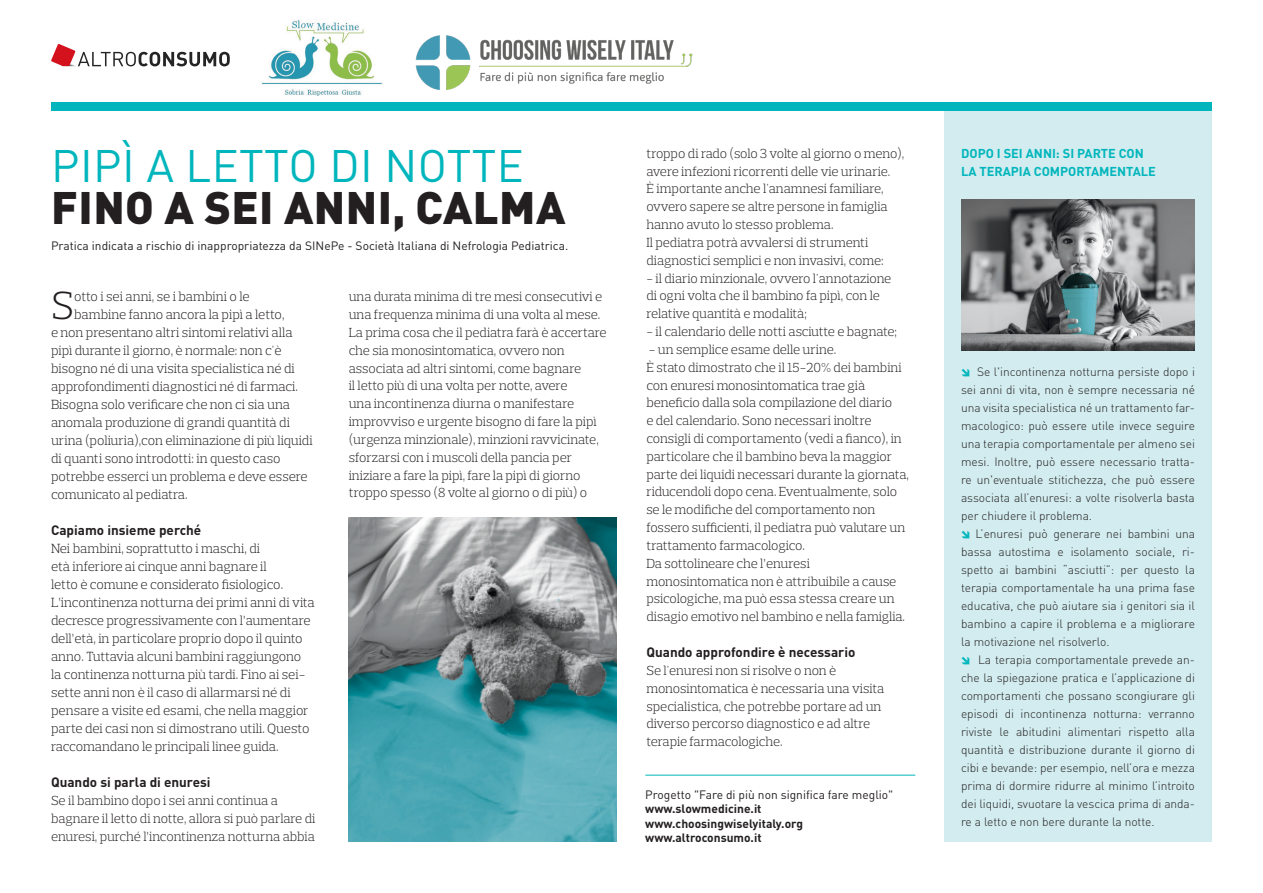
<style>
.page{position:relative;width:1263px;height:893px;background:#fff}
.page>*{position:absolute;margin:0;border:0;box-sizing:border-box;transform-origin:0 0}
.TITOLO_BOLD{font:900 45px "DIN Pro";letter-spacing:.01em;color:#231f20}
.TITOLO_COLORE{font:45px "DIN Pro";letter-spacing:.01em;color:#00b6bc}
.TESTO{font:300 39.9px "Prelo Slab";color:#231f20}
.TESTO-2{font:300 13.5px/18px "Prelo Slab";letter-spacing:-.01em;color:#231f20}
.TESTO-3{font:700 13.5px "DIN Pro";color:#231f20}
.TITOLINO{font:700 13.5px "DIN Pro";color:#231f20}
.TESTO-4{font:300 13.35px/17.9px "Prelo Slab";letter-spacing:-.01em;color:#231f20}
.box_TITOLO{font:700 12.75px/18px "DIN Pro";color:#00b6bc}
.box_TESTO{font:300 12px/18px "DIN Pro";letter-spacing:-.005em;color:#231f20;text-align:justify}
.INFORMAZIONI{font:12px "DIN Pro";color:#231f20}
.INFORMAZIONI-2{font:700 12px "DIN Pro";color:#231f20}
</style>
<div class="page">
<div style="left:944px;top:103px;width:268px;height:739px;background:#d2ecef"></div>
<div style="left:51px;top:102px;width:1161px;height:9px;background:#00b6bc"></div>
<hr style="left:645px;top:775px;width:270px;height:1px;background:#00b6bc">
<svg style="left:51px;top:44px;width:179px;height:22px"></svg>
<img style="left:262px;top:20px;width:120px;height:76px">
<img style="left:415px;top:35px;width:278px;height:55px">
<img style="left:349px;top:517px;width:268px;height:325px">
<img style="left:961px;top:200px;width:234px;height:151px">
<p class="TITOLO_COLORE" style="left:51px;top:130px;width:474px">PIPÌ A LETTO DI NOTTE</p>
<p class="TITOLO_BOLD" style="left:51px;top:169px;width:516px">FINO A SEI ANNI, CALMA</p>
<p class="INFORMAZIONI" style="left:51px;top:237px;width:519px">Pratica indicata a rischio di inappropriatezza da SINePe - Società Italiana di Nefrologia Pediatrica.</p>
<p class="TESTO" style="left:51px;top:281px;width:25px">S</p>
<p class="TESTO-2" style="left:74px;top:288px;width:177px">otto i sei anni, se i bambini o le</p>
<p class="TESTO-2" style="left:74px;top:306px;width:212px">bambine fanno ancora la pipì a letto,</p>
<p class="TESTO-2" style="left:51px;top:324px;width:243px">e non presentano altri sintomi relativi alla</p>
<p class="TESTO-2" style="left:51px;top:342px;width:232px">pipì durante il giorno, è normale: non c'è</p>
<p class="TESTO-2" style="left:51px;top:360px;width:245px">bisogno né di una visita specialistica né di</p>
<p class="TESTO-2" style="left:51px;top:378px;width:248px">approfondimenti diagnostici né di farmaci.</p>
<p class="TESTO-2" style="left:51px;top:396px;width:241px">Bisogna solo verificare che non ci sia una</p>
<p class="TESTO-2" style="left:51px;top:414px;width:241px">anomala produzione di grandi quantità di</p>
<p class="TESTO-2" style="left:51px;top:432px;width:263px">urina (poliuria),con eliminazione di più liquidi</p>
<p class="TESTO-2" style="left:51px;top:450px;width:231px">di quanti sono introdotti: in questo caso</p>
<p class="TESTO-2" style="left:51px;top:468px;width:258px">potrebbe esserci un problema e deve essere</p>
<p class="TESTO-2" style="left:51px;top:486px;width:138px">comunicato al pediatra.</p>
<p class="TITOLINO" style="left:51px;top:519px;width:152px">Capiamo insieme perché</p>
<p class="TESTO-2" style="left:51px;top:540px;width:265px">Nei bambini, soprattutto i maschi, di<br>età inferiore ai cinque anni bagnare il<br>letto è comune e considerato fisiologico.<br>L’incontinenza notturna dei primi anni di vita decresce progressivamente con l’aumentare dell’età, in particolare proprio dopo il quinto anno. Tuttavia alcuni bambini raggiungono la continenza notturna più tardi. Fino ai sei&shy;sette anni non è il caso di allarmarsi né di pensare a visite ed esami, che nella maggior parte dei casi non si dimostrano utili. Questo raccomandano le principali linee guida.</p>
<p class="TESTO-3" style="left:51px;top:771px;width:161px">Quando si parla di enuresi</p>
<p class="TESTO-4" style="left:51px;top:792px;width:266px">Se il bambino dopo i sei anni continua a bagnare il letto di notte, allora si può parlare di enuresi, purché l’incontinenza notturna abbia</p>
<p class="TESTO-4" style="left:349px;top:288px;width:259px">una durata minima di tre mesi consecutivi e una frequenza minima di una volta al mese.<br>La prima cosa che il pediatra farà è accertare che sia monosintomatica, ovvero non associata ad altri sintomi, come bagnare<br>il letto più di una volta per notte, avere<br>una incontinenza diurna o manifestare improvviso e urgente bisogno di fare la pipì (urgenza minzionale), minzioni ravvicinate, sforzarsi con i muscoli della pancia per iniziare a fare la pipì, fare la pipì di giorno troppo spesso (8 volte al giorno o di più) o</p>
<p class="TESTO-4" style="left:646px;top:144px;width:259px">troppo di rado (solo 3 volte al giorno o meno), avere infezioni ricorrenti delle vie urinarie.<br>È importante anche l'anamnesi familiare, ovvero sapere se altre persone in famiglia hanno avuto lo stesso problema.</p>
<p class="TESTO-4" style="left:646px;top:233px;width:239px">Il pediatra potrà avvalersi di strumenti diagnostici semplici e non invasivi, come:</p>
<p class="TESTO-4" style="left:646px;top:269px;width:246px">- il diario minzionale, ovvero l'annotazione di ogni volta che il bambino fa pipì, con le relative quantità e modalità;</p>
<p class="TESTO-4" style="left:646px;top:323px;width:252px">- il calendario delle notti asciutte e bagnate;</p>
<p class="TESTO-4" style="left:649px;top:340px;width:189px">- un semplice esame delle urine.</p>
<p class="TESTO-4" style="left:646px;top:358px;width:264px">È stato dimostrato che il 15-20% dei bambini con enuresi monosintomatica trae già beneficio dalla sola compilazione del diario<br>e del calendario. Sono necessari inoltre consigli di comportamento (vedi a fianco), in particolare che il bambino beva la maggior parte dei liquidi necessari durante la giornata, riducendoli dopo cena. Eventualmente, solo se le modifiche del comportamento non fossero sufficienti, il pediatra può valutare un trattamento farmacologico.<br>Da sottolineare che l’enuresi monosintomatica non è attribuibile a cause psicologiche, ma può essa stessa creare un disagio emotivo nel bambino e nella famiglia.</p>
<p class="TESTO-3" style="left:646px;top:641px;width:211px">Quando approfondire è necessario</p>
<p class="TESTO-4" style="left:646px;top:661px;width:239px">Se l'enuresi non si risolve o non è monosintomatica è necessaria una visita specialistica, che potrebbe portare ad un diverso percorso diagnostico e ad altre terapie farmacologiche.</p>
<p class="INFORMAZIONI" style="left:645px;top:785px;width:249px">Progetto "Fare di più non significa fare meglio"</p>
<p class="INFORMAZIONI-2" style="left:645px;top:799px;width:118px">www.slowmedicine.it</p>
<p class="INFORMAZIONI-2" style="left:645px;top:813px;width:159px">www.choosingwiselyitaly.org</p>
<p class="INFORMAZIONI-2" style="left:645px;top:828px;width:118px">www.altroconsumo.it</p>
<p class="box_TITOLO" style="left:961px;top:142px;width:196px">DOPO I SEI ANNI: SI PARTE CON<br>LA TERAPIA COMPORTAMENTALE</p>
<p class="box_TESTO" style="left:961px;top:362px;width:235px;text-indent:16px">Se l'incontinenza notturna persiste dopo i sei anni di vita, non è sempre necessaria né una visita specialistica né un trattamento far&shy;macologico: può essere utile invece seguire una terapia comportamentale per almeno sei mesi. Inoltre, può essere necessario tratta&shy;re un'eventuale stitichezza, che può essere associata all’enuresi: a volte risolverla basta per chiudere il problema.</p>
<p class="box_TESTO" style="left:961px;top:524px;width:235px;text-indent:15px">L’enuresi può generare nei bambini una bassa autostima e isolamento sociale, ri&shy;spetto ai bambini “asciutti”: per questo la terapia comportamentale ha una prima fase educativa, che può aiutare sia i genitori sia il bambino a capire il problema e a migliorare la motivazione nel risolverlo.</p>
<p class="box_TESTO" style="left:961px;top:650px;width:235px;text-indent:17px">La terapia comportamentale prevede an&shy;che la spiegazione pratica e l’applicazione di comportamenti che possano scongiurare gli episodi di incontinenza notturna: verranno riviste le abitudini alimentari rispetto alla quantità e distribuzione durante il giorno di cibi e bevande: per esempio, nell’ora e mezza prima di dormire ridurre al minimo l’introito dei liquidi, svuotare la vescica prima di anda&shy;re a letto e non bere durante la notte.</p>
</div>
